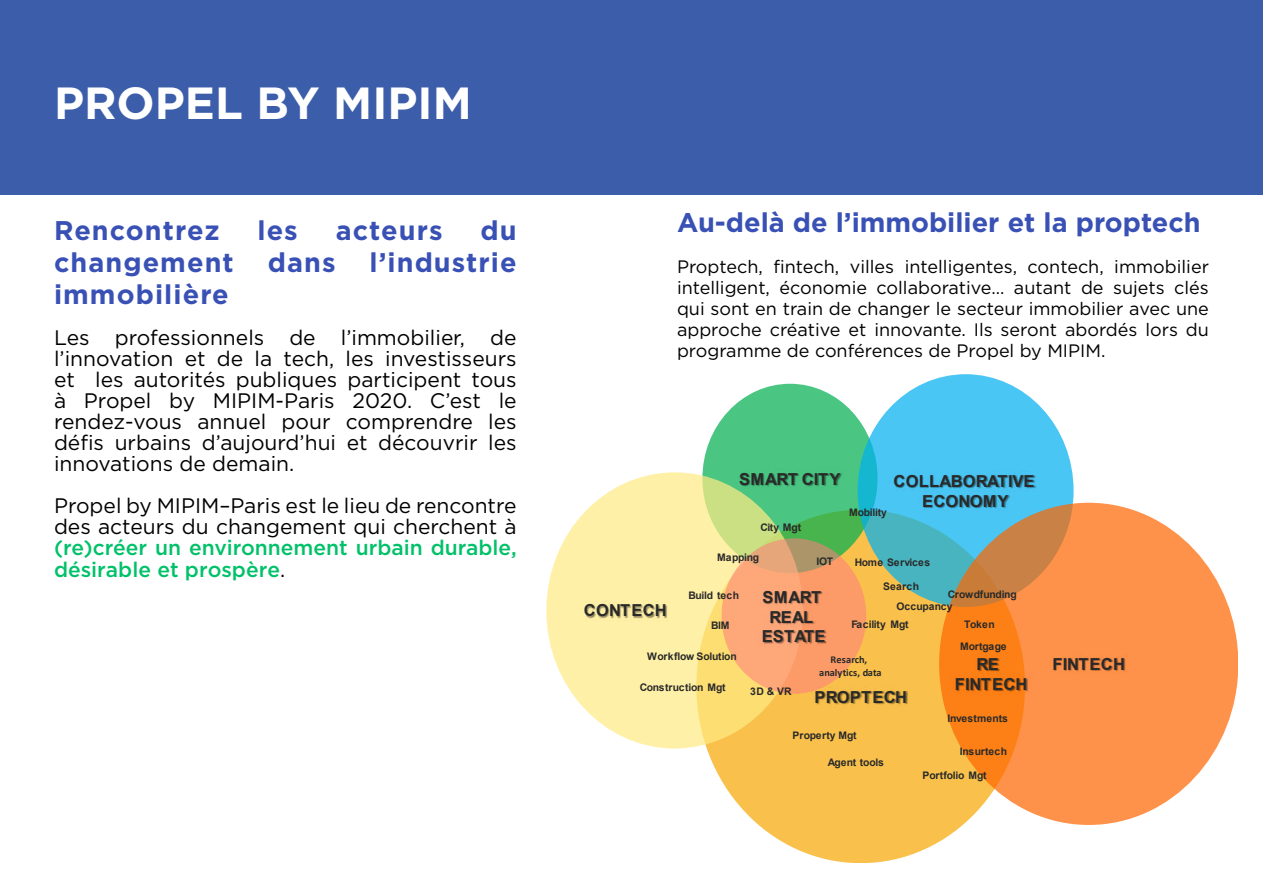
<style>
.page{position:relative;width:1263px;height:893px;background:#fff}
.page>*{position:absolute;margin:0;border:0;box-sizing:border-box;transform-origin:0 0}
.t1{font:700 45px "Gotham";color:#fff}
.t2{font:700 27px "Gotham";letter-spacing:.04em;color:#3951b5}
.t3{font:700 27px "Gotham";color:#3951b5}
.t4{font:21px/21px "Gotham";color:#000;text-align:justify}
.t5{font:500 21px/21.5px "Gotham";color:#00c169}
.t6{font:18px/21px "Gotham";color:#000;text-align:justify}
.t7{font:700 16.5px/20px "Arial";letter-spacing:.015em;color:#292929;text-align:center}
.t8{font:700 10.35px "Arial";letter-spacing:-.03em;color:#292929}
.t9{font:700 10.35px "Arial";color:#292929}
.t10{font:700 10.35px/13px "Calibri";letter-spacing:.005em;color:#292929;text-align:center}
.t11{font:700 10.35px "Arial";letter-spacing:.015em;color:#292929}
.s1{font-weight:400;color:#000}
</style>
<div class="page">
<div style="left:0;top:0;width:1263px;height:195px;background:#3c5daa"></div>
<div style="left:696px;top:510px;width:329px;height:352px;background:#f9c14c;border-radius:50%"></div>
<img style="left:812px;top:680px;width:96px;height:25px">
<div style="left:702px;top:384px;width:175px;height:189px;background:#00b050;border-radius:50%;opacity:.71"></div>
<img style="left:727px;top:461px;width:127px;height:41px">
<div style="left:546px;top:472px;width:257px;height:276px;background:#ffeb84;border-radius:50%;opacity:.71"></div>
<img style="left:572px;top:593px;width:108px;height:40px">
<div style="left:858px;top:374px;width:215px;height:233px;background:#00b0f0;border-radius:50%;opacity:.71"></div>
<img style="left:882px;top:464px;width:168px;height:40px">
<img style="left:910px;top:484px;width:111px;height:40px">
<div style="left:939px;top:503px;width:298px;height:322px;background:#f60;border-radius:50%;opacity:.71"></div>
<img style="left:1040px;top:647px;width:98px;height:40px">
<div style="left:721px;top:538px;width:145px;height:156px;background:#ff7c80;border-radius:50%;opacity:.55"></div>
<img style="left:751px;top:579px;width:87px;height:39px">
<img style="left:758px;top:599px;width:74px;height:19px">
<img style="left:750px;top:618px;width:89px;height:41px">
<img style="left:965px;top:647px;width:52px;height:20px">
<img style="left:943px;top:667px;width:97px;height:40px">
<h1 class="t1" style="left:54px;top:73px;width:419px">PROPEL BY MIPIM</h1>
<p class="t2" style="left:54px;top:212px;width:167px">Rencontrez</p>
<p class="t2" style="left:257px;top:212px;width:42px">les</p>
<p class="t2" style="left:336px;top:212px;width:108px">acteurs</p>
<p class="t2" style="left:480px;top:212px;width:38px">du</p>
<p class="t2" style="left:54px;top:244px;width:181px">changement</p>
<p class="t2" style="left:268px;top:244px;width:69px">dans</p>
<p class="t2" style="left:369px;top:244px;width:149px">l’industrie</p>
<p class="t2" style="left:54px;top:277px;width:176px">immobilière</p>
<p class="t4" style="left:54px;top:327px;width:464px">Les professionnels de l’immobilier, de l’innovation et de la tech, les investisseurs et les autorités publiques participent tous à Propel by MIPIM-Paris 2020. C’est le rendez-vous annuel pour comprendre les défis urbains d’aujourd’hui et découvrir les innovations de demain.</p>
<p class="t4" style="left:54px;top:495px;width:464px">Propel by MIPIM–Paris est le lieu de rencontre des acteurs du changement qui cherchent à</p>
<p class="t5" style="left:54px;top:537px;width:464px">(re)créer un environnement urbain durable, désirable et prospère<span class="s1">.</span></p>
<p class="t3" style="left:677px;top:205px;width:525px">Au-delà de l’immobilier et la proptech</p>
<p class="t6" style="left:677px;top:256px;width:533px">Proptech, fintech, villes intelligentes, contech, immobilier intelligent, économie collaborative… autant de sujets clés qui sont en train de changer le secteur immobilier avec une approche créative et innovante. Ils seront abordés lors du programme de conférences de Propel by MIPIM.</p>
<p class="t7" style="left:739px;top:469px;width:103px">SMART CITY</p>
<p class="t8" style="left:760px;top:520px;width:42px">City Mgt</p>
<p class="t7" style="left:893px;top:471px;width:143px">COLLABORATIVE<br>ECONOMY</p>
<p class="t8" style="left:849px;top:505px;width:39px">Mobility</p>
<p class="t8" style="left:717px;top:550px;width:43px">Mapping</p>
<p class="t8" style="left:816px;top:554px;width:18px">IOT</p>
<p class="t11" style="left:855px;top:555px;width:77px">Home Services</p>
<p class="t9" style="left:896px;top:600px;width:58px">Occupancy</p>
<p class="t8" style="left:883px;top:579px;width:37px">Search</p>
<p class="t8" style="left:948px;top:587px;width:70px">Crowdfunding</p>
<p class="t7" style="left:762px;top:587px;width:65px;line-height:19.5px">SMART<br>REAL<br>ESTATE</p>
<p class="t8" style="left:688px;top:588px;width:52px">Build tech</p>
<p class="t7" style="left:584px;top:600px;width:85px">CONTECH</p>
<p class="t8" style="left:711px;top:618px;width:20px">BIM</p>
<p class="t8" style="left:851px;top:617px;width:59px">Facility Mgt</p>
<p class="t8" style="left:647px;top:649px;width:91px">Workflow Solution</p>
<p class="t8" style="left:640px;top:680px;width:87px">Construction Mgt</p>
<p class="t8" style="left:964px;top:617px;width:32px">Token</p>
<p class="t9" style="left:960px;top:639px;width:48px">Mortgage</p>
<p class="t10" style="left:819px;top:653px;width:64px">Resarch, analytics, data</p>
<p class="t7" style="left:955px;top:655px;width:74px">RE<br>FINTECH</p>
<p class="t8" style="left:750px;top:684px;width:43px">3D &amp; VR</p>
<p class="t7" style="left:814px;top:687px;width:94px">PROPTECH</p>
<p class="t9" style="left:792px;top:728px;width:66px">Property Mgt</p>
<p class="t8" style="left:828px;top:755px;width:58px">Agent tools</p>
<p class="t9" style="left:947px;top:711px;width:62px">Investments</p>
<p class="t11" style="left:960px;top:744px;width:49px">Insurtech</p>
<p class="t8" style="left:922px;top:768px;width:66px">Portfolio Mgt</p>
<p class="t7" style="left:1052px;top:654px;width:74px">FINTECH</p>
</div>
